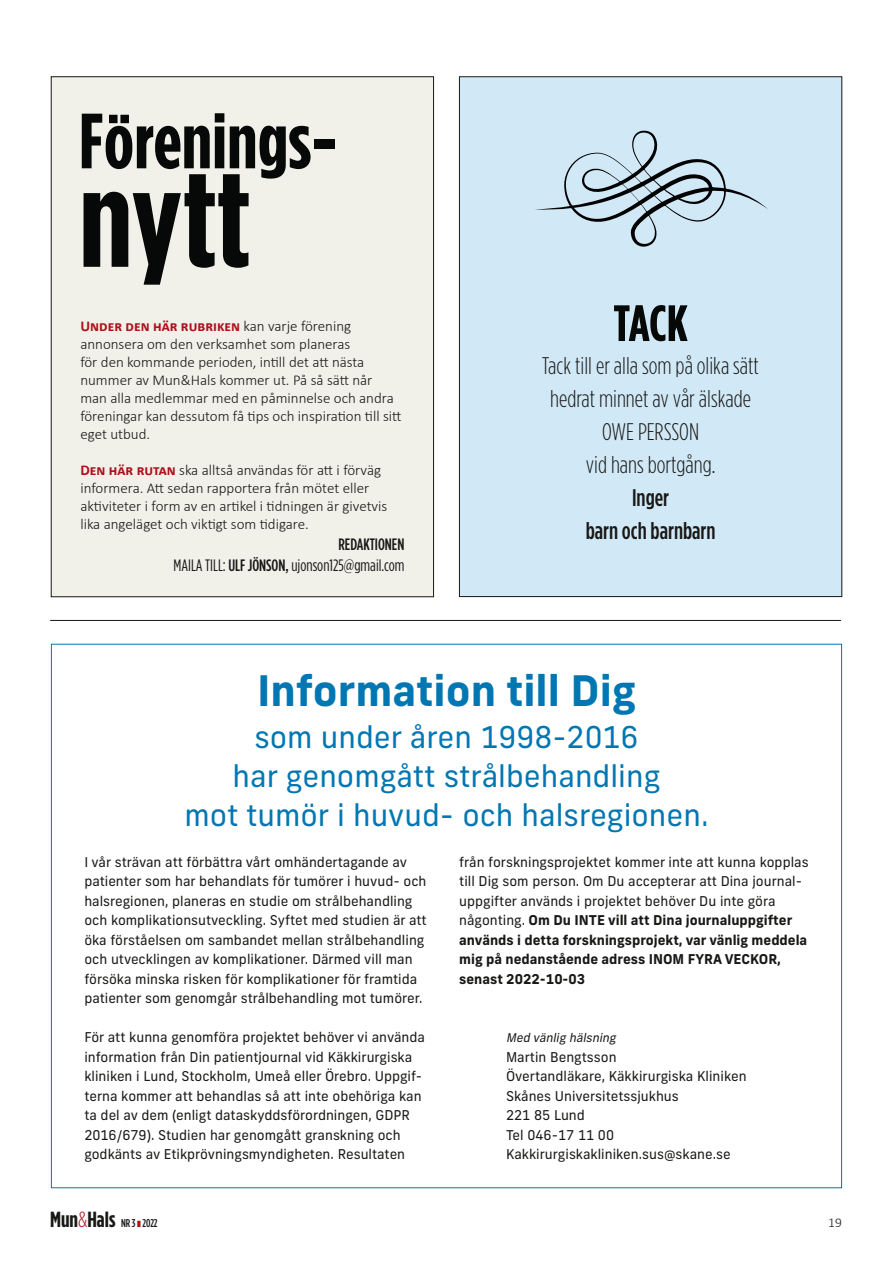
<style>
.page{position:relative;width:893px;height:1263px;background:#fff}
.page>*{position:absolute;margin:0;border:0;box-sizing:border-box;transform-origin:0 0}
.t1{font:700 137.55px "Gotham Cond";color:#060908}
.t2{font:700 78px "Gotham Cond";color:#060908}
.t3{font:700 51px "Gotham Cond";color:#060908}
.t4{font:700 42px "New Frank";color:#0077b2}
.t5{font:30px/39px "New Frank";color:#0077b2;text-align:center}
.t6{font:300 24px/33px "Gotham Cond";color:#181816;text-align:center}
.t7{font:500 24px/33px "Gotham Cond";color:#181816;text-align:center}
.t8{font:700 21.9px "Gotham Cond";color:#181816}
.t9{font:16.5px/21px "Gotham Cond";color:#181816;text-align:right}
.t10{font:300 15px/18px "Calibri";color:#181816}
.t11{font:13.5px/19.5px "New Frank";color:#181816}
.t12{font:300 13.5px "Calibri";color:#181816}
.t13{font:italic 12px "New Frank";color:#181816}
.s1{font-weight:700;color:#ad111c}
.s2{font-weight:500}
.s3{font-weight:700}
.s4{font-weight:300;color:#ad111c}
.s5{font-weight:500;font-size:11.4px}
.s6{color:#ad111c}
</style>
<div class="page">
<div style="left:459px;top:77px;width:383px;height:520px;background:#d1e8f6"></div>
<hr style="left:50px;top:620px;width:791px;height:1px;background:#181816">
<svg style="left:535px;top:130px;width:233px;height:117px"></svg>
<div style="left:51px;top:77px;width:383px;height:520px;background:#f1f0e9"></div>
<h2 class="t2" style="left:79px;top:98px;width:261px">Förenings-</h2>
<h1 class="t1" style="left:79px;top:143px;width:173px">nytt</h1>
<p class="t10" style="left:80px;top:317px;width:323px"><span class="s1">Under den här rubriken</span> kan varje förening annonsera om den verksamhet som planeras<br>för den kommande perioden, intill det att nästa nummer av Mun&amp;Hals kommer ut. På så sätt når man alla medlemmar med en påminnelse och andra föreningar kan dessutom få tips och inspiration till sitt eget utbud.</p>
<p class="t10" style="left:80px;top:461px;width:308px"><span class="s1">Den här rutan</span> ska alltså användas för att i förväg informera. Att sedan rapportera från mötet eller aktiviteter i form av en artikel i tidningen är givetvis lika angeläget och viktigt som tidigare.</p>
<p class="t9" style="left:174px;top:534px;width:232px"><span class="s2">REDAKTIONEN<br></span>MAILA TILL: <span class="s2">ULF JÖNSON,</span> ujonson125@gmail.com</p>
<h3 class="t3" style="left:613px;top:295px;width:76px">TACK</h3>
<h3 class="t6" style="left:542px;top:349px;width:218px">Tack till er alla som på olika sätt hedrat minnet av vår älskade<br>OWE PERSSON<br>vid hans bortgång.</h3>
<h3 class="t7" style="left:586px;top:481px;width:131px">Inger<br>barn och barnbarn</h3>
<h3 class="t4" style="left:257px;top:664px;width:380px">Information till Dig</h3>
<h3 class="t5" style="left:184px;top:718px;width:526px">som under åren 1998-2016<br>har genomgått strålbehandling<br>mot tumör i huvud- och halsregionen.</h3>
<p class="t11" style="left:84px;top:852px;width:344px">I vår strävan att förbättra vårt omhändertagande av patienter som har behandlats för tumörer i huvud- och halsregionen, planeras en studie om strålbehandling och komplikationsutveckling. Syftet med studien är att öka förståelsen om sambandet mellan strålbehandling och utvecklingen av komplikationer. Därmed vill man försöka minska risken för komplikationer för framtida patienter som genomgår strålbehandling mot tumörer.</p>
<p class="t11" style="left:84px;top:1028px;width:342px">För att kunna genomföra projektet behöver vi använda information från Din patientjournal vid Käkkirurgiska kliniken i Lund, Stockholm, Umeå eller Örebro. Uppgif&shy;terna kommer att behandlas så att inte obehöriga kan ta del av dem (enligt dataskyddsförordningen, GDPR 2016/679). Studien har genomgått granskning och godkänts av Etikprövningsmyndigheten. Resultaten</p>
<p class="t11" style="left:459px;top:852px;width:351px">från forskningsprojektet kommer inte att kunna kopplas till Dig som person. Om Du accepterar att Dina journal&shy;uppgifter används i projektet behöver Du inte göra någonting. <span class="s3">Om Du INTE vill att Dina journaluppgifter används i detta forskningsprojekt, var vänlig meddela mig på nedanstående adress INOM FYRA VECKOR, senast 2022-10-03</span></p>
<p class="t13" style="left:506px;top:1031px;width:114px">Med vänlig hälsning</p>
<p class="t11" style="left:506px;top:1047px;width:242px">Martin Bengtsson<br>Övertandläkare, Käkkirurgiska Kliniken<br>Skånes Universitetssjukhus<br>221 85 Lund<br>Tel 046-17 11 00<br>Kakkirurgiskakliniken.sus@skane.se</p>
<h3 class="t8" style="left:50px;top:1208px;width:109px">Mun<span class="s4">&amp;</span>Hals <span class="s5">NR 3</span> <span class="s6">❚</span> <span class="s5">2022</span></h3>
<p class="t12" style="left:828px;top:1214px;width:15px">19</p>
</div>
